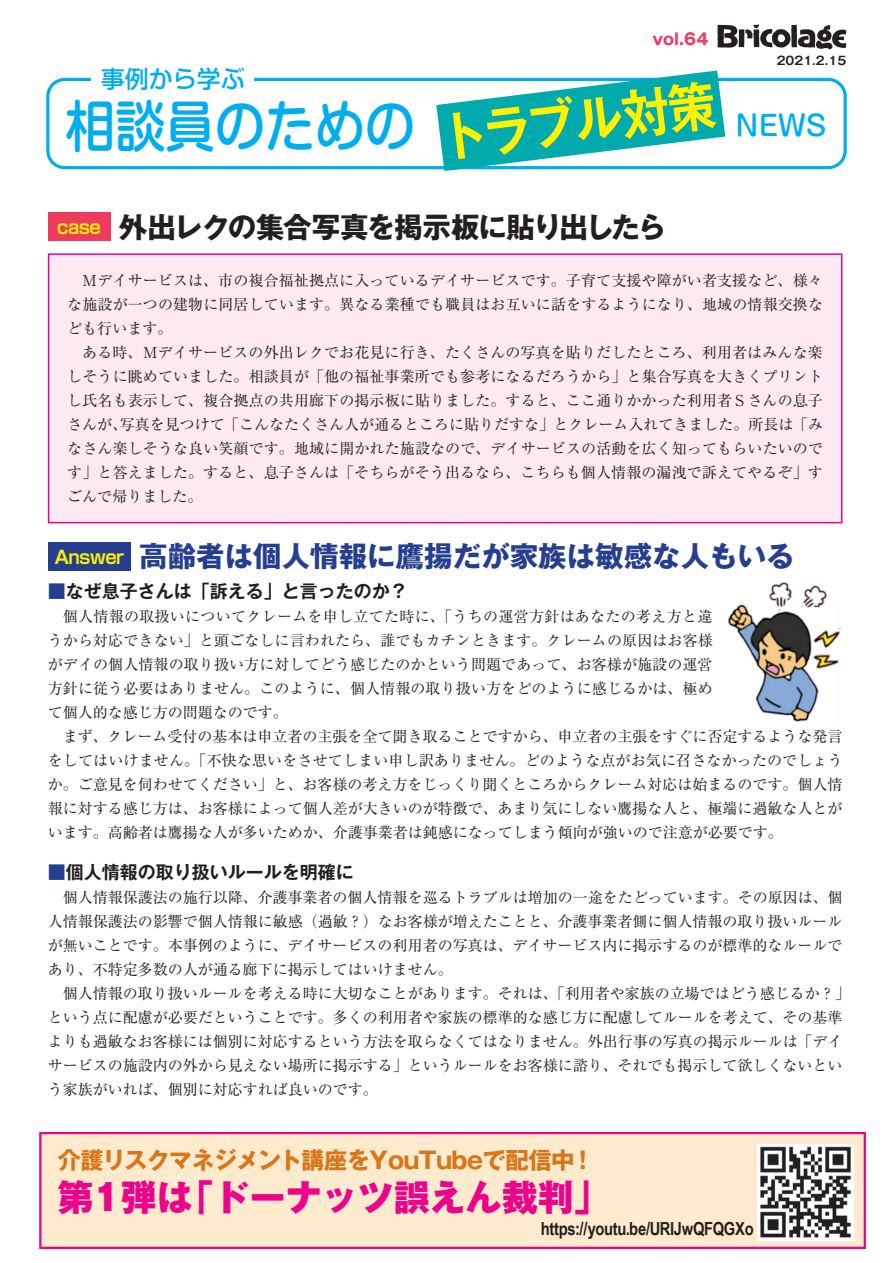
<style>
.page{position:relative;width:893px;height:1263px;background:#fff}
.page>*{position:absolute;margin:0;border:0;box-sizing:border-box;transform-origin:0 0}
.t1{font:500 55.5px "Shin M Go Pro";color:#00aeef;scale:.9 1}
.t2{font:700 53.1px "Gothic MB101 Pro De";color:#fff101;scale:.9 1}
.t3{font:800 36px "Gothic MB101 Pro";color:#ed028c}
.t4{font:700 28.5px "Gothic MB101 Pro";color:#253f8e}
.t5{font:700 28.5px "Gothic MB101 Pro";letter-spacing:-.04em;color:#231f20}
.t6{font:500 27.6px "Shin M Go Pro";color:#00aeef}
.t7{font:500 24px "Shin M Go Pro";color:#00aeef}
.t8{font:700 23.4px "Gothic MB101 Pro";letter-spacing:-.03em;color:#d87619}
.t9{font:700 18px "Gothic MB101 Pro De";color:#231f20}
.t10{font:700 18px "Arial Narrow";letter-spacing:-.02em;color:#231f20}
.t11{font:700 15.9px "Gothic MB101 Pro";color:#ee3b60}
.t12{font:15px/24px "Ryumin Pro";color:#231f20;text-align:justify}
.t13{font:700 11.7px "Gothic MB101 Pro De";color:#231f20}
.s1{font-family:"Shin Go Pro De";font-size:18px;color:#fff101}
.s2{color:#253f8e}
</style>
<div class="page">
<div style="left:39px;top:1132px;width:827px;height:117px;background:#feeacc;border:2px solid #ed028c"></div>
<img style="left:757px;top:1144px;width:96px;height:96px">
<div style="left:46px;top:78px;width:801px;height:91px;border:3px solid #00aeef;border-radius:17px"></div>
<svg style="left:436px;top:71px;width:289px;height:100px"></svg>
<div style="left:91px;top:63px;width:163px;height:32px;background:#fff"></div>
<svg style="left:717px;top:24px;width:130px;height:26px"></svg>
<div style="left:49px;top:254px;width:793px;height:269px;background:#fce9f1"></div>
<div style="left:48px;top:213px;width:62px;height:28px;background:#ee3b60"></div>
<div style="left:48px;top:543px;width:83px;height:28px;background:#253f8e"></div>
<img style="left:728px;top:582px;width:113px;height:140px">
<h3 class="t7" style="left:101px;top:59px;width:145px">事例から学ぶ</h3>
<h1 class="t1" style="left:65px;top:81px;width:390px">相談員のための</h1>
<p class="t11" style="left:652px;top:25px;width:58px">vol.64</p>
<h2 class="t2" style="left:435px;top:94px;width:310px;rotate:-7deg">トラブル対策</h2>
<p class="t13" style="left:777px;top:51px;width:71px">2021.2.15</p>
<h3 class="t6" style="left:736px;top:104px;width:93px">NEWS</h3>
<h3 class="t5" style="left:57px;top:203px;width:610px"><span class="s1">case</span> 外出レクの集合写真を掲示板に貼り出したら</h3>
<p class="t12" style="left:67px;top:267px;width:757px;text-indent:15px">Ｍデイサービスは、市の複合福祉拠点に入っているデイサービスです。子育て支援や障がい者支援など、様々な施設が一つの建物に同居しています。異なる業種でも職員はお互いに話をするようになり、地域の情報交換なども行います。</p>
<p class="t12" style="left:67px;top:339px;width:757px;text-indent:15px">ある時、Ｍデイサービスの外出レクでお花見に行き、たくさんの写真を貼りだしたところ、利用者はみんな楽しそうに眺めていました。相談員が「他の福祉事業所でも参考になるだろうから」と集合写真を大きくプリントし氏名も表示して、複合拠点の共用廊下の掲示板に貼りました。すると、ここ通りかかった利用者Ｓさんの息子さんが、写真を見つけて「こんなたくさん人が通るところに貼りだすな」とクレーム入れてきました。所長は「みなさん楽しそうな良い笑顔です。地域に開かれた施設なので、デイサービスの活動を広く知ってもらいたいのです」と答えました。すると、息子さんは「そちらがそう出るなら、こちらも個人情報の漏洩で訴えてやるぞ」すごんで帰りました。</p>
<h3 class="t4" style="left:54px;top:532px;width:742px"><span class="s1">Answer</span> 高齢者は個人情報に鷹揚だが家族は敏感な人もいる</h3>
<p class="t9" style="left:48px;top:576px;width:362px"><span class="s2">■</span>なぜ息子さんは「訴える」と言ったのか？</p>
<p class="t12" style="left:48px;top:604px;width:666px;text-indent:15px">個人情報の取扱いについてクレームを申し立てた時に、「うちの運営方針はあなたの考え方と違うから対応できない」と頭ごなしに言われたら、誰でもカチンときます。クレームの原因はお客様がデイの個人情報の取り扱い方に対してどう感じたのかという問題であって、お客様が施設の運営方針に従う必要はありません。このように、個人情報の取り扱い方をどのように感じるかは、極めて個人的な感じ方の問題なのです。</p>
<p class="t12" style="left:48px;top:724px;width:796px;text-indent:15px">まず、クレーム受付の基本は申立者の主張を全て聞き取ることですから、申立者の主張をすぐに否定するような発言をしてはいけません。「不快な思いをさせてしまい申し訳ありません。どのような点がお気に召さなかったのでしょうか。ご意見を伺わせてください」と、お客様の考え方をじっくり聞くところからクレーム対応は始まるのです。個人情報に対する感じ方は、お客様によって個人差が大きいのが特徴で、あまり気にしない鷹揚な人と、極端に過敏な人とがいます。高齢者は鷹揚な人が多いためか、介護事業者は鈍感になってしまう傾向が強いので注意が必要です。</p>
<p class="t9" style="left:48px;top:857px;width:307px"><span class="s2">■</span>個人情報の取り扱いルールを明確に</p>
<p class="t12" style="left:48px;top:884px;width:796px;text-indent:15px">個人情報保護法の施行以降、介護事業者の個人情報を巡るトラブルは増加の一途をたどっています。その原因は、個人情報保護法の影響で個人情報に敏感（過敏？）なお客様が増えたことと、介護事業者側に個人情報の取り扱いルールが無いことです。本事例のように、デイサービスの利用者の写真は、デイサービス内に掲示するのが標準的なルールであり、不特定多数の人が通る廊下に掲示してはいけません。</p>
<p class="t12" style="left:48px;top:980px;width:804px;text-align:left;text-indent:15px">個人情報の取り扱いルールを考える時に大切なことがあります。それは、「利用者や家族の立場ではどう感じるか？」という点に配慮が必要だということです。多くの利用者や家族の標準的な感じ方に配慮してルールを考えて、その基準よりも過敏なお客様には個別に対応するという方法を取らなくてはなりません。外出行事の写真の掲示ルールは「デイサービスの施設内の外から見えない場所に掲示する」というルールをお客様に諮り、それでも掲示して欲しくないという家族がいれば、個別に対応すれば良いのです。</p>
<h3 class="t8" style="left:58px;top:1140px;width:539px">介護リスクマネジメント講座をYouTubeで配信中！</h3>
<h3 class="t3" style="left:58px;top:1167px;width:554px">第1弾は「ドーナッツ誤えん裁判」</h3>
<p class="t10" style="left:541px;top:1218px;width:215px">https://youtu.be/URIJwQFQGXo</p>
</div>
